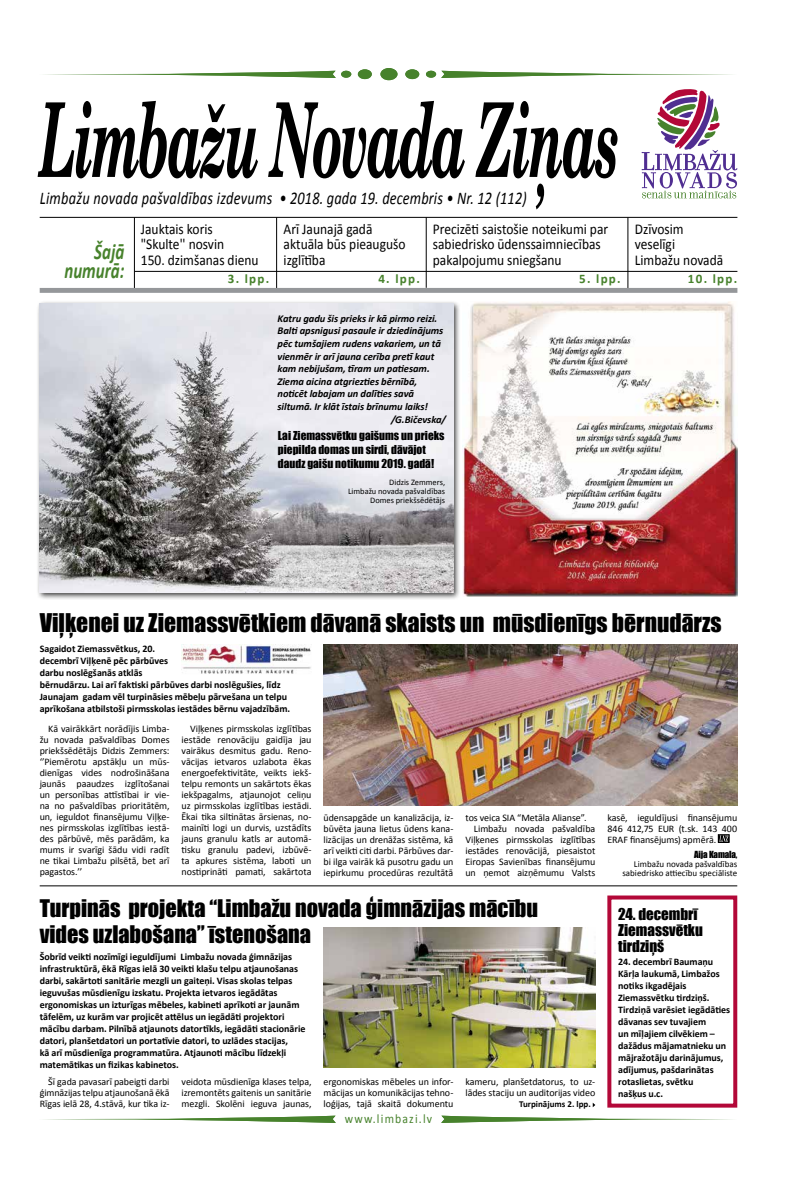
<style>
.page{position:relative;width:794px;height:1191px;background:#fff}
.page>*{position:absolute;margin:0;border:0;box-sizing:border-box;transform-origin:0 0}
.t1{font:italic 700 103.2px "New Century Schlbk";letter-spacing:-.04em;color:#000;scale:.5 1}
.t2{font:23.6px "Impact";color:#000}
.t3{font:italic 700 22.5px/19px "Calibri";color:#47822c;text-align:right;scale:.75 1}
.t4{font:22.3px/25.8px "Impact";color:#000}
.t5{font:italic 17.9px "Calibri";letter-spacing:.015em;color:#000;scale:.8 1}
.t6{font:15px/15.7px "Calibri";color:#000;scale:.9 1}
.t7{font:15px/16px "Impact";color:#000}
.t8{font:700 13px "Calibri";letter-spacing:.1em;color:#47822c}
.t9{font:13px "Calibri";letter-spacing:.1em;color:#47822c;scale:.9 1}
.t10{font:11.3px/14.1px "Impact";color:#000}
.t11{font:italic 700 10.5px "Calibri";letter-spacing:-.005em;color:#000}
.t12{font:10px/11px "Calibri";letter-spacing:-.01em;color:#000;text-align:justify}
.t13{font:700 10px/12px "Calibri";letter-spacing:-.005em;color:#000}
.t14{font:9px/9px "Calibri";color:#000;text-align:right}
.t15{font:700 9px "Calibri";color:#000}
.t16{font:9px "Impact";letter-spacing:-.02em;color:#000}
.t17{font:8.4px/9.3px "Calibri";color:#000;text-align:right}
</style>
<div class="page">
<div style="left:36px;top:300px;width:425px;height:300px;background:#000;opacity:.75"></div>
<img style="left:40px;top:303px;width:413px;height:289px">
<svg style="left:441px;top:1115px;width:291px;height:8px"></svg>
<svg style="left:45px;top:1115px;width:291px;height:8px"></svg>
<div style="left:607px;top:895px;width:130px;height:212px;border:4px solid #b30838"></div>
<svg style="left:641px;top:89px;width:96px;height:109px"></svg>
<hr style="left:276px;top:217px;width:1px;height:71px;background:#000">
<hr style="left:134px;top:217px;width:1px;height:74px;background:#000">
<hr style="left:627px;top:217px;width:1px;height:74px;background:#000">
<hr style="left:134px;top:271px;width:603px;height:1px;background:#000">
<div style="left:341px;top:71px;width:10px;height:7px;background:#47822c;border-radius:50%"></div>
<div style="left:358px;top:69px;width:14px;height:10px;background:#47822c;border-radius:50%"></div>
<div style="left:380px;top:68px;width:17px;height:12px;background:#47822c;border-radius:50%"></div>
<div style="left:426px;top:71px;width:10px;height:7px;background:#47822c;border-radius:50%"></div>
<div style="left:405px;top:69px;width:14px;height:10px;background:#47822c;border-radius:50%"></div>
<svg style="left:441px;top:71px;width:291px;height:7px"></svg>
<svg style="left:45px;top:71px;width:291px;height:7px"></svg>
<hr style="left:426px;top:217px;width:1px;height:71px;background:#000">
<hr style="left:40px;top:217px;width:697px;height:1px;background:#000">
<div style="left:40px;top:288px;width:697px;height:5px;background:#95979a"></div>
<img style="left:462px;top:301px;width:275px;height:296px">
<img style="left:323px;top:644px;width:414px;height:161px">
<hr style="left:40px;top:885px;width:697px;height:1px;background:#000">
<img style="left:323px;top:927px;width:272px;height:140px">
<img style="left:182px;top:644px;width:129px;height:30px">
<div style="left:718px;top:834px;width:11px;height:8px;border:1px solid #000"></div>
<svg style="left:719px;top:835px;width:9px;height:6px"></svg>
<h1 class="t1" style="left:40px;top:75px;width:1161px">Limbažu Novada Ziņas</h1>
<h3 class="t5" style="left:40px;top:185px;width:610px">Limbažu novada pašvaldības izdevums • 2018. gada 19. decembris • Nr. 12 (112)</h3>
<h3 class="t3" style="left:64px;top:241px;width:81px">Šajā numurā:</h3>
<h3 class="t6" style="left:284px;top:220px;width:137px">Arī Jaunajā gadā aktuāla būs pieaugušo izglītība</h3>
<h3 class="t6" style="left:433px;top:220px;width:196px">Precizēti saistošie noteikumi par sabiedrisko ūdenssaimniecības pakalpojumu sniegšanu</h3>
<h3 class="t8" style="left:378px;top:269px;width:43px">4. lpp.</h3>
<h3 class="t8" style="left:579px;top:269px;width:43px">5. lpp.</h3>
<h3 class="t6" style="left:141px;top:220px;width:132px">Jauktais koris "Skulte'' nosvin<br>150. dzimšanas dienu</h3>
<h3 class="t6" style="left:635px;top:220px;width:100px">Dzīvosim veselīgi<br>Limbažu novadā</h3>
<h3 class="t8" style="left:228px;top:269px;width:43px">3. lpp.</h3>
<h3 class="t8" style="left:688px;top:269px;width:51px">10. lpp.</h3>
<p class="t11" style="left:277px;top:311px;width:161px">Katru gadu šis prieks ir kā pirmo reizi.</p>
<p class="t11" style="left:277px;top:323px;width:167px">Balti apsnigusi pasaule ir dziedinājums</p>
<p class="t11" style="left:277px;top:336px;width:165px">pēc tumšajiem rudens vakariem, un tā</p>
<p class="t11" style="left:277px;top:349px;width:158px">vienmēr ir arī jauna cerība pretī kaut</p>
<p class="t11" style="left:277px;top:361px;width:154px">kam nebijušam, tīram un patiesam.</p>
<p class="t11" style="left:277px;top:374px;width:141px">Ziema aicina atgriezties bērnībā,</p>
<p class="t11" style="left:277px;top:386px;width:138px">noticēt labajam un dalīties savā</p>
<p class="t11" style="left:277px;top:399px;width:152px">siltumā. Ir klāt īstais brīnumu laiks!</p>
<p class="t11" style="left:391px;top:412px;width:56px">/G.Bičevska/</p>
<p class="t10" style="left:278px;top:428px;width:168px">Lai Ziemassvētku gaišums un prieks piepilda domas un sirdi, dāvājot daudz gaišu notikumu 2019. gadā!</p>
<p class="t17" style="left:348px;top:477px;width:99px">Didzis Zemmers,<br>Limbažu novada pašvaldības<br>Domes priekšsēdētājs</p>
<h2 class="t2" style="left:40px;top:604px;width:683px">Viļķenei uz Ziemassvētkiem dāvanā skaists un mūsdienīgs bērnudārzs</h2>
<p class="t13" style="left:40px;top:642px;width:252px">Sagaidot Ziemassvētkus, 20.<br>decembrī Viļķenē pēc pārbūves<br>darbu noslēgšanās atklās<br>bērnudārzu. Lai arī faktiski pārbūves darbi noslēgušies, līdz Jaunajam gadam vēl turpināsies mēbeļu pārvešana un telpu aprīkošana atbilstoši pirmsskolas iestādes bērnu vajadzībām.</p>
<p class="t12" style="left:40px;top:723px;width:131px;text-indent:9px">Kā vairākkārt norādījis Limba&shy;žu novada pašvaldības Domes priekšsēdētājs Didzis Zemmers: ‘’Piemērotu apstākļu un mūs&shy;dienīgas vides nodrošināšana jaunās paaudzes izglītošanai un personības attīstībai ir vie&shy;na no pašvaldības prioritātēm, un, ieguldot finansējumu Viļķe&shy;nes pirmsskolas izglītības iestā&shy;des pārbūvē, mēs parādām, ka mums ir svarīgi šādu vidi radīt ne tikai Limbažu pilsētā, bet arī pagastos.’’</p>
<p class="t12" style="left:182px;top:723px;width:131px;text-indent:9px">Viļķenes pirmsskolas izglītības iestāde renovāciju gaidīja jau vairākus desmitus gadu. Reno&shy;vācijas ietvaros uzlabota ēkas energoefektivitāte, veikts iekš&shy;telpu remonts un sakārtots ēkas iekšpagalms, atjaunojot celiņu uz pirmsskolas izglītības iestādi.<br>Ēkai tika siltinātas ārsienas, no&shy;mainīti logi un durvis, uzstādīts jauns granulu katls ar automā&shy;tisku granulu padevi, izbūvē&shy;ta apkures sistēma, laboti un nostiprināti pamati, sakārtota</p>
<p class="t12" style="left:323px;top:811px;width:131px">ūdensapgāde un kanalizācija, iz&shy;būvēta jauna lietus ūdens kana&shy;lizācijas un drenāžas sistēma, kā arī veikti citi darbi. Pārbūves dar&shy;bi ilga vairāk kā pusotru gadu un iepirkumu procedūras rezultātā</p>
<p class="t12" style="left:465px;top:811px;width:123px">tos veica SIA “Metāla Alianse”.</p>
<p class="t12" style="left:474px;top:822px;width:123px">Limbažu novada pašvaldība</p>
<p class="t12" style="left:465px;top:833px;width:131px">Viļķenes pirmsskolas izglītības</p>
<p class="t12" style="left:465px;top:844px;width:131px">iestādes renovācijā, piesaistot</p>
<p class="t12" style="left:465px;top:855px;width:131px">Eiropas Savienības finansējumu</p>
<p class="t12" style="left:465px;top:866px;width:131px">un ņemot aizņēmumu Valsts</p>
<h3 class="t4" style="left:40px;top:895px;width:500px">Turpinās projekta “Limbažu novada ģimnāzijas mācību vides uzlabošana” īstenošana</h3>
<p class="t13" style="left:40px;top:950px;width:267px">Šobrīd veikti nozīmīgi ieguldījumi Limbažu novada ģimnāzijas infrastruktūrā, ēkā Rīgas ielā 30 veikti klašu telpu atjaunošanas darbi, sakārtoti sanitārie mezgli un gaiteņi. Visas skolas telpas ieguvušas mūsdienīgu izskatu. Projekta ietvaros iegādātas ergonomiskas un izturīgas mēbeles, kabineti aprīkoti ar jaunām tāfelēm, uz kurām var projicēt attēlus un iegādāti projektori mācību darbam. Pilnībā atjaunots datortīkls, iegādāti stacionārie datori, planšetdatori un portatīvie datori, to uzlādes stacijas,<br>kā arī mūsdienīga programmatūra. Atjaunoti mācību līdzekļi matemātikas un fizikas kabinetos.</p>
<p class="t12" style="left:40px;top:1076px;width:131px;text-indent:8px">Šī gada pavasarī pabeigti darbi ģimnāzijas telpu atjaunošanā ēkā Rīgas ielā 28, 4.stāvā, kur tika iz-</p>
<p class="t12" style="left:182px;top:1076px;width:131px">veidota mūsdienīga klases telpa, izremontēts gaitenis un sanitārie mezgli. Skolēni ieguva jaunas,</p>
<p class="t12" style="left:323px;top:1076px;width:131px">ergonomiskas mēbeles un infor&shy;mācijas un komunikācijas tehno&shy;loģijas, tajā skaitā dokumentu</p>
<p class="t12" style="left:465px;top:1076px;width:131px">kameru, planšetdatorus, to uz&shy;lādes staciju un auditorijas video</p>
<p class="t15" style="left:519px;top:1098px;width:73px">Turpinājums 2. lpp.</p>
<h3 class="t9" style="left:345px;top:1109px;width:98px">www.limbazi.lv</h3>
<p class="t12" style="left:607px;top:811px;width:131px">kasē, ieguldījusi finansējumu 846 412,75 EUR (t.sk. 143 400<br>ERAF finansējums) apmērā.</p>
<p class="t16" style="left:694px;top:847px;width:45px">Aija Kamala,</p>
<p class="t14" style="left:622px;top:859px;width:116px">Limbažu novada pašvaldības sabiedrisko attiecību speciāliste</p>
<h3 class="t7" style="left:618px;top:906px;width:86px">24. decembrī<br>Ziemassvētku tirdziņš</h3>
<p class="t13" style="left:618px;top:955px;width:113px">24. decembrī Baumaņu<br>Kārļa laukumā, Limbažos notiks ikgadējais<br>Ziemassvētku tirdziņš.<br>Tirdziņā varēsiet iegādāties dāvanas sev tuvajiem<br>un mīļajiem cilvēkiem – dažādus mājamatnieku un mājražotāju darinājumus, adījumus, pašdarinātas rotaslietas, svētku<br>našķus u.c.</p>
</div>
